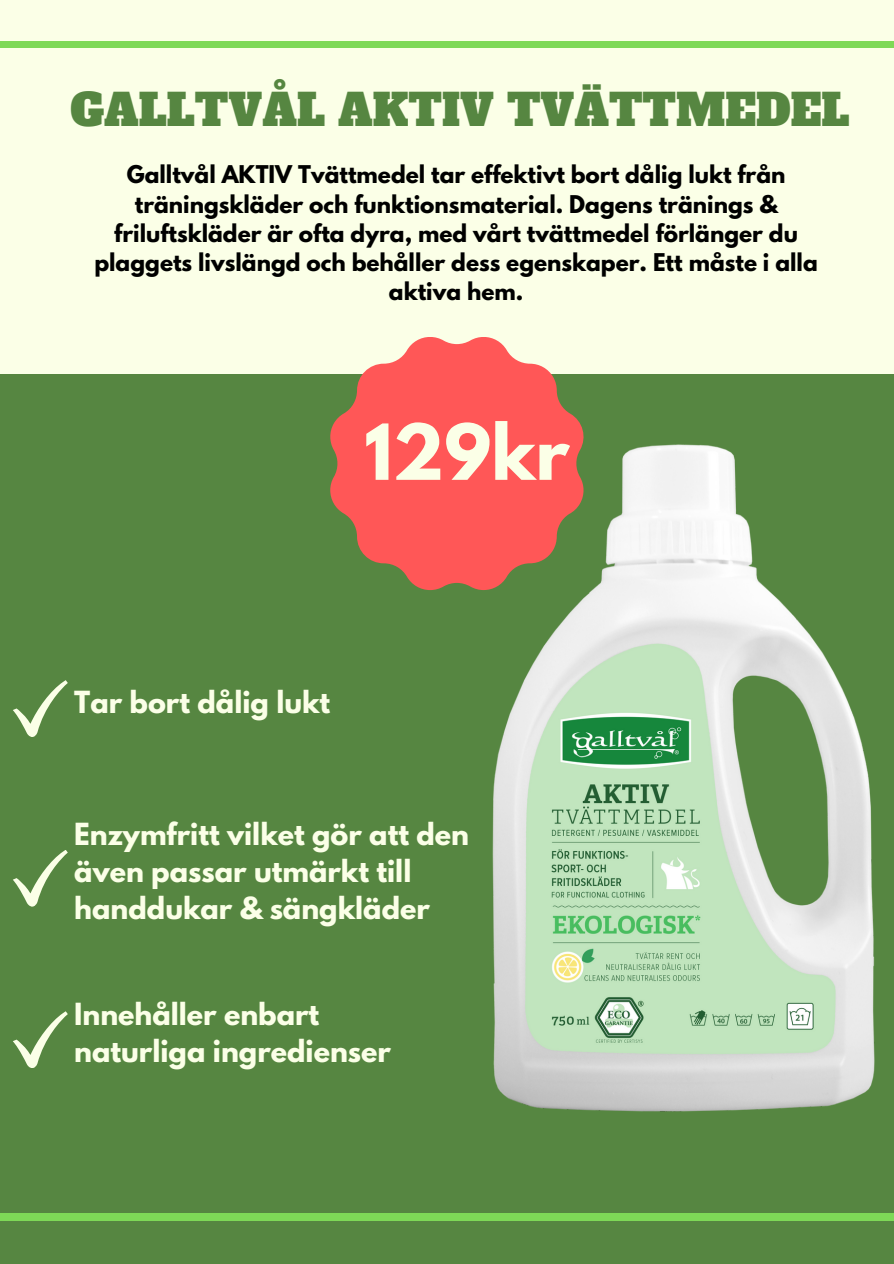
<style>
.page{position:relative;width:894px;height:1264px;background:#fff}
.page>*{position:absolute;margin:0;border:0;box-sizing:border-box;transform-origin:0 0}
.t1{font:700 68.4px "League Spartan";color:#fbffe7}
.t2{font:43.05px "Alfa Slab One";color:#568641}
.t3{font:700 27px/37.2px "League Spartan";color:#fbffe7}
.t4{font:700 21.6px/29.2px "League Spartan";color:#000;text-align:center}
</style>
<div class="page">
<div style="left:0;top:0;width:893px;height:1263px;background:#fbffe7"></div>
<div style="left:0;top:41px;width:892px;height:7px;background:#7ed957"></div>
<div style="left:0;top:374px;width:892px;height:889px;background:#568641"></div>
<div style="left:0;top:1213px;width:892px;height:7px;background:#7ed957"></div>
<img style="left:430px;top:432px;width:445px;height:680px">
<svg style="left:13px;top:680px;width:55px;height:57px"></svg>
<svg style="left:13px;top:850px;width:55px;height:56px"></svg>
<svg style="left:13px;top:1011px;width:55px;height:57px"></svg>
<svg style="left:330px;top:337px;width:253px;height:253px;fill:#ff5757"></svg>
<p class="t2" style="left:70px;top:82px;width:780px">GALLTVÅL AKTIV TVÄTTMEDEL</p>
<h1 class="t4" style="left:94px;top:163px;width:724px">Galltvål AKTIV Tvättmedel tar effektivt bort dålig lukt från träningskläder och funktionsmaterial. Dagens tränings &amp; friluftskläder är ofta dyra, med vårt tvättmedel förlänger du plaggets livslängd och behåller dess egenskaper. Ett måste i alla aktiva hem.</h1>
<h3 class="t1" style="left:364px;top:418px;width:206px">129kr</h3>
<p class="t3" style="left:74px;top:686px;width:257px">Tar bort dålig lukt</p>
<h3 class="t3" style="left:74px;top:818px;width:396px">Enzymfritt vilket gör att den även passar utmärkt till handdukar &amp; sängkläder</h3>
<h3 class="t3" style="left:74px;top:999px;width:318px">Innehåller enbart naturliga ingredienser</h3>
</div>
